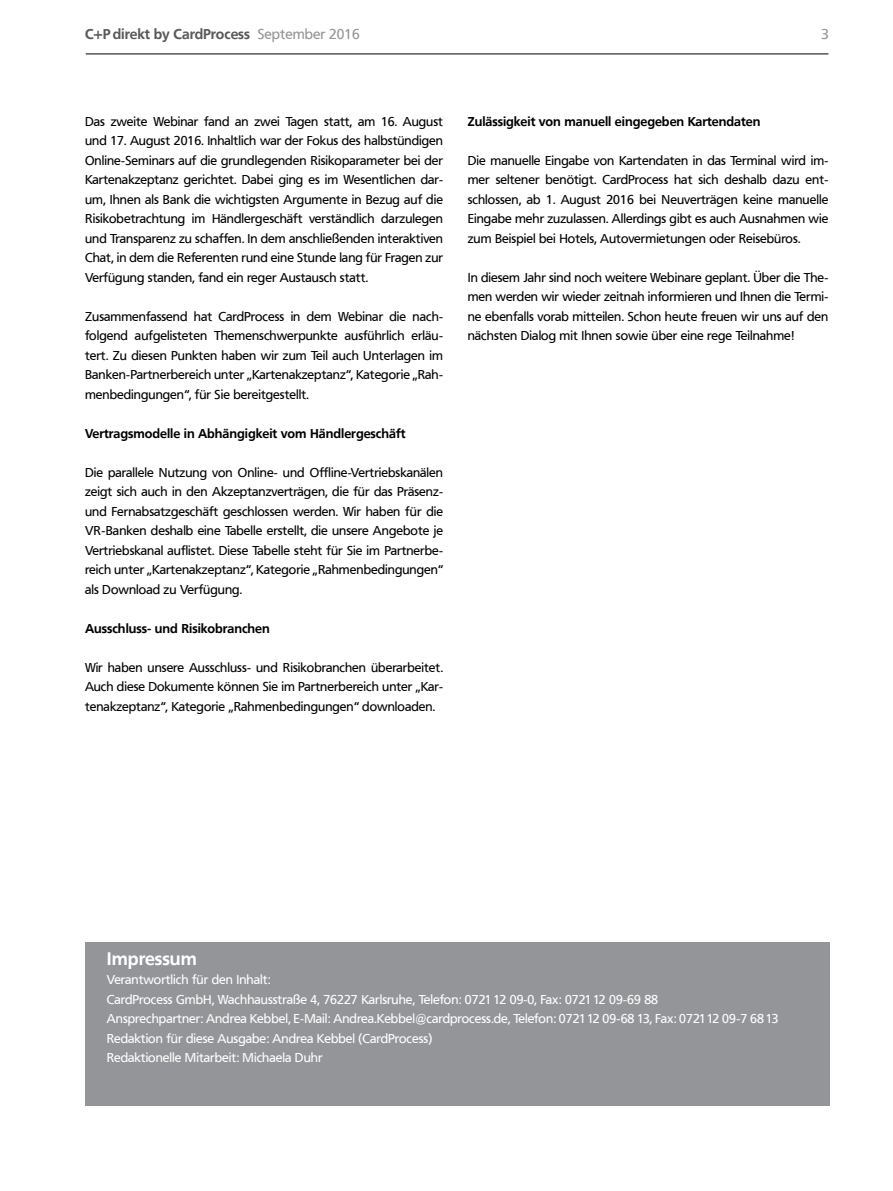
<style>
.page{position:relative;width:893px;height:1191px;background:#fff}
.page>*{position:absolute;margin:0;border:0;box-sizing:border-box;transform-origin:0 0}
.t1{font:700 18px "Frutiger VR";color:#fff}
.t2{font:700 14.1px "Frutiger VR";color:#58595b}
.t3{font:14.1px "Frutiger VR";color:#939598}
.t4{font:12.75px/19.5px "Frutiger VR";color:#000;text-align:justify}
.t5{font:12.75px/19.5px "Frutiger VR";color:#fff}
.t6{font:700 12.75px "Frutiger VR";color:#000}
.s1{font-weight:400;color:#939598}
</style>
<div class="page">
<hr style="left:86px;top:54px;width:742px;height:1px;background:#000">
<div style="left:86px;top:942px;width:744px;height:164px;background:#939598"></div>
<p class="t2" style="left:85px;top:25px;width:276px">C+Pdirekt by CardProcess <span class="s1">September 2016</span></p>
<p class="t3" style="left:821px;top:25px;width:9px">3</p>
<p class="t4" style="left:85px;top:112px;width:360px">Das zweite Webinar fand an zwei Tagen statt, am 16. August und 17. August 2016. Inhaltlich war der Fokus des halbstündigen Online-Seminars auf die grundlegenden Risikoparameter bei der Kartenakzeptanz gerichtet. Dabei ging es im Wesentlichen dar&shy;um, Ihnen als Bank die wichtigsten Argumente in Bezug auf die Risikobetrachtung im Händlergeschäft verständlich darzulegen und Transparenz zu schaffen. In dem anschließenden interaktiven Chat, in dem die Referenten rund eine Stunde lang für Fragen zur Verfügung standen, fand ein reger Austausch statt.</p>
<p class="t4" style="left:85px;top:307px;width:360px">Zusammenfassend hat CardProcess in dem Webinar die nach&shy;folgend aufgelisteten Themenschwerpunkte ausführlich erläu&shy;tert. Zu diesen Punkten haben wir zum Teil auch Unterlagen im Banken-Partnerbereich unter „Kartenakzeptanz“, Kategorie „Rah&shy;menbedingungen“, für Sie bereitgestellt.</p>
<p class="t6" style="left:85px;top:426px;width:322px">Vertragsmodelle in Abhängigkeit vom Händlergeschäft</p>
<p class="t4" style="left:85px;top:463px;width:360px">Die parallele Nutzung von Online- und Offline-Vertriebskanälen zeigt sich auch in den Akzeptanzverträgen, die für das Präsenz&shy;und Fernabsatzgeschäft geschlossen werden. Wir haben für die VR-Banken deshalb eine Tabelle erstellt, die unsere Angebote je Vertriebskanal auflistet. Diese Tabelle steht für Sie im Partnerbe&shy;reich unter „Kartenakzeptanz“, Kategorie „Rahmenbedingungen“ als Download zu Verfügung.</p>
<p class="t6" style="left:85px;top:621px;width:186px">Ausschluss- und Risikobranchen</p>
<p class="t4" style="left:85px;top:658px;width:360px">Wir haben unsere Ausschluss- und Risikobranchen überarbeitet.<br>Auch diese Dokumente können Sie im Partnerbereich unter „Kar&shy;tenakzeptanz“, Kategorie „Rahmenbedingungen“ downloaden.</p>
<p class="t6" style="left:468px;top:114px;width:294px">Zulässigkeit von manuell eingegeben Kartendaten</p>
<p class="t4" style="left:468px;top:151px;width:362px">Die manuelle Eingabe von Kartendaten in das Terminal wird im&shy;mer seltener benötigt. CardProcess hat sich deshalb dazu ent&shy;schlossen, ab 1. August 2016 bei Neuverträgen keine manuelle Eingabe mehr zuzulassen. Allerdings gibt es auch Ausnahmen wie zum Beispiel bei Hotels, Autovermietungen oder Reisebüros.</p>
<p class="t4" style="left:468px;top:268px;width:362px">In diesem Jahr sind noch weitere Webinare geplant. Über die The&shy;men werden wir wieder zeitnah informieren und Ihnen die Termi&shy;ne ebenfalls vorab mitteilen. Schon heute freuen wir uns auf den nächsten Dialog mit Ihnen sowie über eine rege Teilnahme!</p>
<h1 class="t1" style="left:107px;top:947px;width:92px">Impressum</h1>
<p class="t5" style="left:107px;top:970px;width:673px">Verantwortlich für den Inhalt:<br>CardProcess GmbH, Wachhausstraße 4, 76227 Karlsruhe, Telefon: 0721 12 09-0, Fax: 0721 12 09-69 88<br>Ansprechpartner: Andrea Kebbel, E-Mail: Andrea.Kebbel@cardprocess.de, Telefon: 0721 12 09-68 13, Fax: 0721 12 09-7 68 13<br>Redaktion für diese Ausgabe: Andrea Kebbel (CardProcess)<br>Redaktionelle Mitarbeit: Michaela Duhr</p>
</div>
